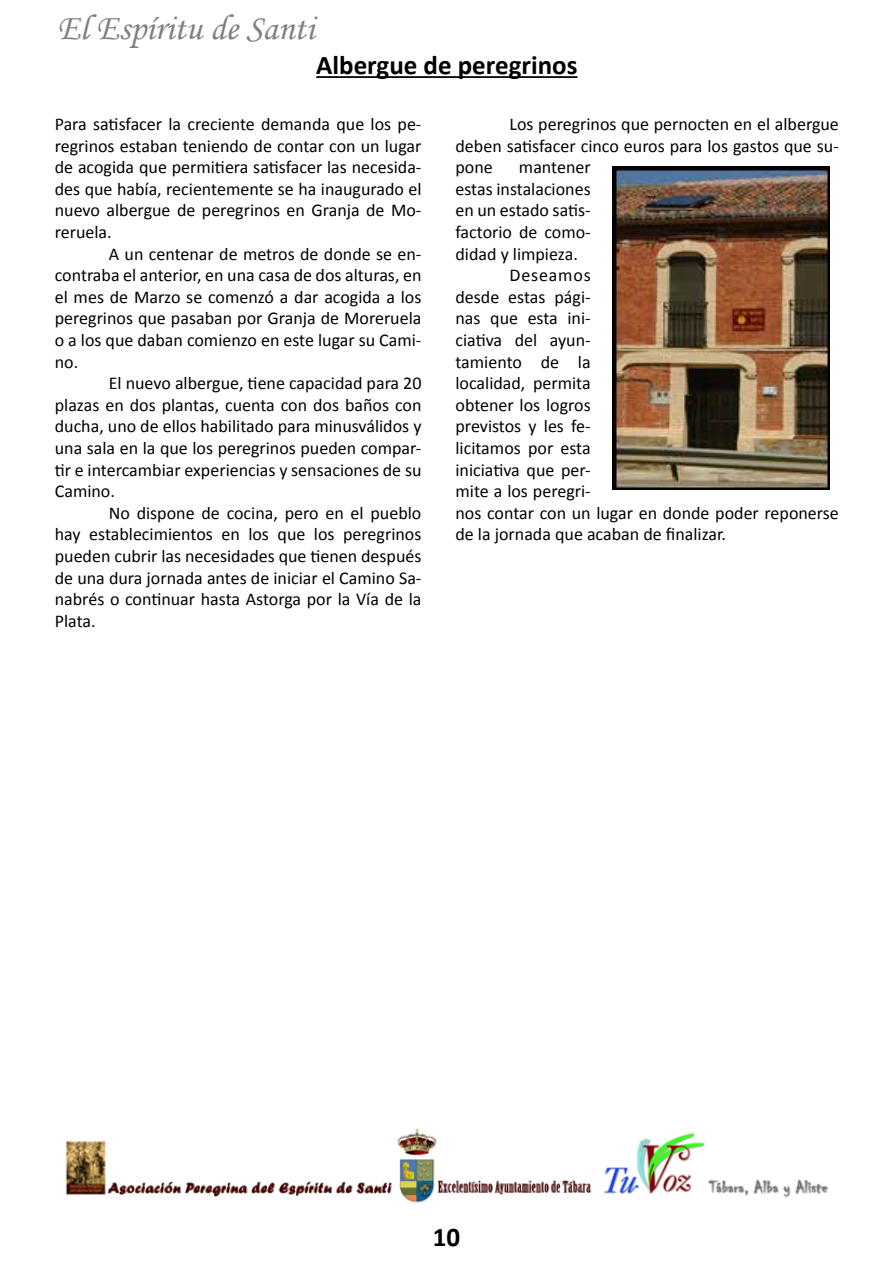
<style>
.page{position:relative;width:893px;height:1263px;background:#fff}
.page>*{position:absolute;margin:0;border:0;box-sizing:border-box;transform-origin:0 0}
.t1{font:36px "Monotype Corsiva";color:#808080}
.t2{font:700 27px "Calibri";color:#000}
.t3{font:18px/21.6px "Calibri";color:#000;text-align:justify}
.t4{font:18px "Calibri";letter-spacing:.045em;color:#000}
</style>
<div class="page">
<img style="left:65px;top:1128px;width:764px;height:75px">
<hr style="left:316px;top:76px;width:261px;height:2px;background:#000">
<img style="left:613px;top:166px;width:216px;height:323px">
<h1 class="t1" style="left:57px;top:7px;width:259px">El Espíritu de Santi</h1>
<h2 class="t2" style="left:316px;top:48px;width:263px">Albergue de peregrinos</h2>
<p class="t3" style="left:55px;top:113px;width:368px">Para satisfacer la creciente demanda que los pe&shy;regrinos estaban teniendo de contar con un lugar de acogida que permitiera satisfacer las necesida&shy;des que había, recientemente se ha inaugurado el nuevo albergue de peregrinos en Granja de Mo&shy;reruela.</p>
<p class="t3" style="left:55px;top:243px;width:368px;text-indent:54px">A un centenar de metros de donde se en&shy;contraba el anterior, en una casa de dos alturas, en el mes de Marzo se comenzó a dar acogida a los peregrinos que pasaban por Granja de Moreruela o a los que daban comienzo en este lugar su Cami&shy;no.</p>
<p class="t3" style="left:55px;top:372px;width:368px;text-indent:54px">El nuevo albergue, tiene capacidad para 20 plazas en dos plantas, cuenta con dos baños con ducha, uno de ellos habilitado para minusválidos y una sala en la que los peregrinos pueden compar&shy;tir e intercambiar experiencias y sensaciones de su Camino.</p>
<p class="t3" style="left:55px;top:502px;width:368px;text-indent:54px">No dispone de cocina, pero en el pueblo hay establecimientos en los que los peregrinos pueden cubrir las necesidades que tienen después de una dura jornada antes de iniciar el Camino Sa&shy;nabrés o continuar hasta Astorga por la Vía de la Plata.</p>
<p class="t3" style="left:455px;top:113px;width:385px;text-indent:54px">Los peregrinos que pernocten en el albergue deben satisfacer cinco euros para los gastos que su&shy;pone</p>
<p class="t3" style="left:519px;top:156px;width:73px">mantener</p>
<p class="t3" style="left:455px;top:178px;width:137px">estas instalaciones</p>
<p class="t3" style="left:455px;top:200px;width:137px">en un estado satis-</p>
<p class="t3" style="left:455px;top:221px;width:137px">factorio de como-</p>
<p class="t3" style="left:455px;top:243px;width:124px">didad y limpieza.</p>
<p class="t4" style="left:509px;top:264px;width:83px">Deseamos</p>
<p class="t3" style="left:455px;top:286px;width:137px">desde estas pági-</p>
<p class="t3" style="left:455px;top:308px;width:137px">nas que esta ini-</p>
<p class="t3" style="left:455px;top:329px;width:137px">ciativa del ayun-</p>
<p class="t3" style="left:455px;top:351px;width:137px">tamiento de la</p>
<p class="t3" style="left:455px;top:372px;width:137px">localidad, permita</p>
<p class="t3" style="left:455px;top:394px;width:137px">obtener los logros</p>
<p class="t3" style="left:455px;top:416px;width:137px">previstos y les fe-</p>
<p class="t3" style="left:455px;top:437px;width:137px">licitamos por esta</p>
<p class="t3" style="left:455px;top:459px;width:137px">iniciativa que per-</p>
<p class="t3" style="left:455px;top:480px;width:137px">mite a los peregri-</p>
<p class="t3" style="left:455px;top:502px;width:385px">nos contar con un lugar en donde poder reponerse</p>
<p class="t3" style="left:455px;top:524px;width:272px">de la jornada que acaban de finalizar.</p>
<h2 class="t2" style="left:433px;top:1220px;width:29px">10</h2>
</div>
